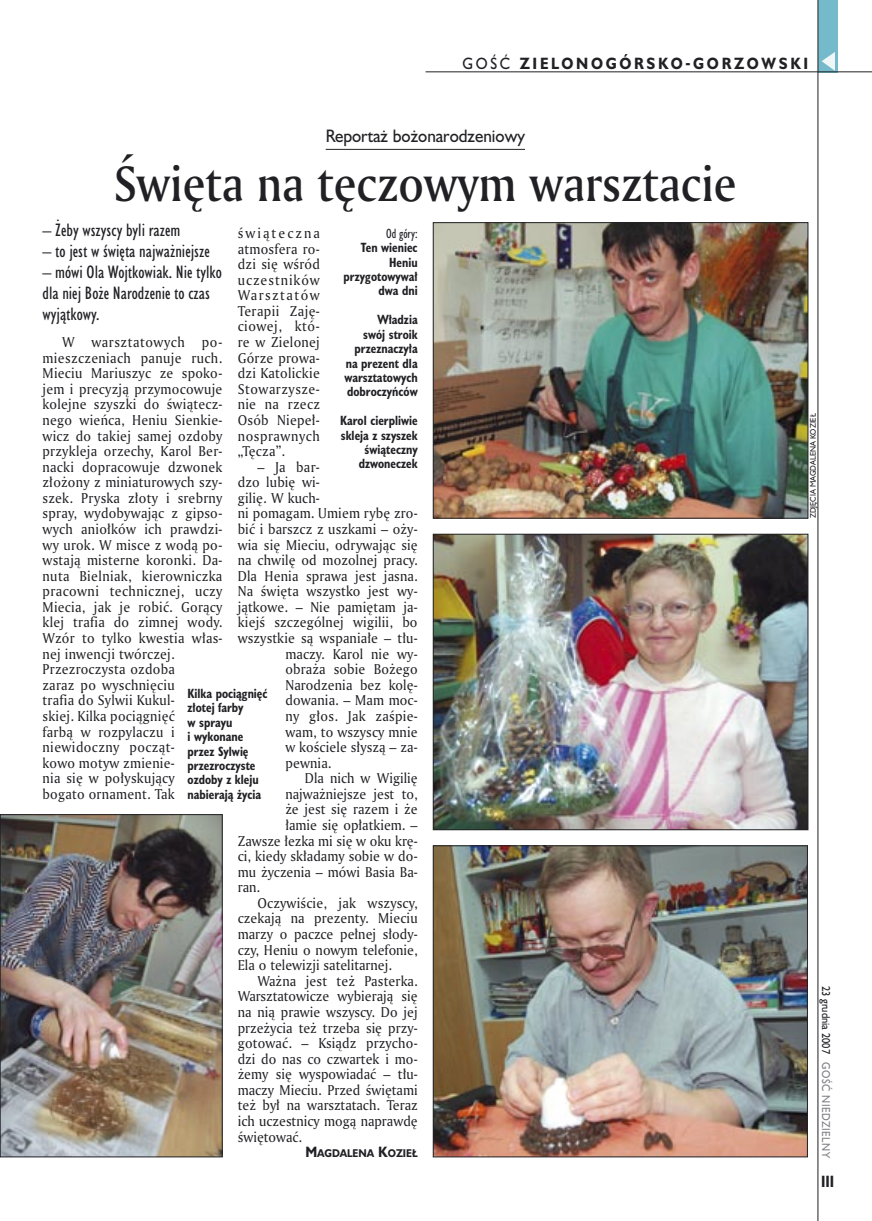
<style>
.page{position:relative;width:872px;height:1221px;background:#fff}
.page>*{position:absolute;margin:0;border:0;box-sizing:border-box;transform-origin:0 0}
._05a_tytyl_AmMd_32_pt{font:48px "Amerigo Md PL";color:#212125;scale:.9 1}
._06-4_lead_lokal_HuCn_11_pt{font:16.5px/21px "Humanst 521 Cn PL";color:#212125}
._04-3_nadtytul_lokal{font:16.5px "Humanst 521 PL";color:#212125;scale:.94 1}
._15b_temat_prawo{font:700 15px "Humanst 521 PL";letter-spacing:.2em;color:#212125;scale:.9 1}
._17_pagina_prawa{font:700 15px "Humanst 521 Cn PL";color:#212125;scale:.94 1}
._01_body_tekst{font:13.8px/15.6px "Amerigo PL";letter-spacing:.02em;color:#212125;text-align:justify;scale:.94 1}
._01_body_tekst-2{font:13.8px "Amerigo PL";color:#212125;scale:.94 1}
._09_podpis_zdjecia_HuCnB{font:700 12.3px/14.4px "Humanst 521 Cn PL";color:#212125;text-align:right;scale:.94 1}
._09_podpis_zdjecia_HuCnB-2{font:12.3px "Humanst 521 Cn PL";color:#212125;scale:.94 1}
._19a_data_prawa_GOSC{font:10.5px "Humanst 521 PL";letter-spacing:.05em;color:#7f7f83;scale:.9 1}
._19_data_prawa{font:10.5px "Humanst 521 PL";color:#212125;scale:.9 1}
._12a_autor_na_koncu_HuBd{font:700 10.35px "Humanst 521 PL";color:#212125;scale:.9 1}
._09a_autor_zdjecia_Hu_5_pt{font:7.5px "Humanst 521 PL";color:#212125;scale:.94 1}
.s1{font-weight:400}
.s2{font-size:13.8px}
</style>
<div class="page">
<div style="left:818px;top:0;width:19px;height:72px;background:#75baca"></div>
<svg style="left:821px;top:52px;width:14px;height:19px"></svg>
<hr style="left:425px;top:72px;width:447px;height:1px;background:#212125">
<hr style="left:817px;top:0;width:1px;height:1220px;background:#212125">
<hr style="left:326px;top:149px;width:199px;height:1px;background:#212125">
<img style="left:435px;top:224px;width:371px;height:292px">
<div style="left:433px;top:222px;width:375px;height:296px;border:1px solid #212125"></div>
<img style="left:2px;top:816px;width:218px;height:338px">
<div style="left:0;top:814px;width:222px;height:342px;border:1px solid #212125"></div>
<img style="left:435px;top:847px;width:370px;height:307px">
<div style="left:433px;top:845px;width:374px;height:311px;border:1px solid #212125"></div>
<img style="left:435px;top:536px;width:371px;height:292px">
<div style="left:433px;top:534px;width:375px;height:296px;border:1px solid #212125"></div>
<p class="_15b_temat_prawo" style="left:462px;top:53px;width:385px"><span class="s1">GOŚĆ</span> ZIELONOGÓRSKO-GORZOWSKI</p>
<p class="_04-3_nadtytul_lokal" style="left:326px;top:125px;width:213px">Reportaż bożonarodzeniowy</p>
<p class="_05a_tytyl_AmMd_32_pt" style="left:114px;top:152px;width:693px">Święta na tęczowym warsztacie</p>
<p class="_06-4_lead_lokal_HuCn_11_pt" style="left:43px;top:219px;width:139px">– Żeby wszyscy byli razem</p>
<p class="_06-4_lead_lokal_HuCn_11_pt" style="left:43px;top:240px;width:169px">– to jest w święta najważniejsze</p>
<p class="_06-4_lead_lokal_HuCn_11_pt" style="left:43px;top:261px;width:181px">– mówi Ola Wojtkowiak. Nie tylko dla niej Boże Narodzenie to czas wyjątkowy.</p>
<p class="_01_body_tekst" style="left:43px;top:334px;width:193px;text-align:left;text-indent:20px">W warsztatowych po&shy;mieszczeniach panuje ruch.<br>Mieciu Mariuszyc ze spoko&shy;jem i precyzją przymocowuje kolejne szyszki do świątecz&shy;nego wieńca, Heniu Sienkie&shy;wicz do takiej samej ozdoby przykleja orzechy, Karol Ber&shy;nacki dopracowuje dzwonek złożony z miniaturowych szy&shy;szek. Pryska złoty i srebrny spray, wydobywając z gipso&shy;wych aniołków ich prawdzi&shy;wy urok. W misce z wodą po&shy;wstają misterne koronki. Da&shy;nuta Bielniak, kierowniczka pracowni technicznej, uczy<br>Miecia, jak je robić. Gorący klej trafia do zimnej wody.<br>Wzór to tylko kwestia włas&shy;nej inwencji twórczej.<br>Przezroczysta ozdoba<br>zaraz po wyschnięciu<br>trafia do Sylwii Kukul-<br>skiej. Kilka pociągnięć<br>farbą w rozpylaczu i niewidoczny począt-<br>kowo motyw zmienie-<br>nia się w połyskujący<br>bogato ornament. Tak</p>
<p class="_01_body_tekst" style="left:238px;top:225px;width:89px">świąteczna atmosfera ro&shy;dzi się wśród uczestników Warsztatów Terapii Zaję&shy;ciowej, któ&shy;re w Zielonej Górze prowa&shy;dzi Katolickie Stowarzysze&shy;nie na rzecz Osób Niepeł&shy;nosprawnych „Tęcza”.</p>
<p class="_01_body_tekst" style="left:257px;top:458px;width:68px">– Ja bar-</p>
<p class="_01_body_tekst" style="left:238px;top:474px;width:89px">dzo lubię wi-</p>
<p class="_01_body_tekst" style="left:238px;top:489px;width:89px">gilię. W kuch-</p>
<p class="_01_body_tekst" style="left:238px;top:505px;width:193px">ni pomagam. Umiem rybę zro-</p>
<p class="_01_body_tekst" style="left:238px;top:521px;width:193px">bić i barszcz z uszkami – oży-</p>
<p class="_01_body_tekst" style="left:238px;top:536px;width:193px">wia się Mieciu, odrywając się</p>
<p class="_01_body_tekst" style="left:238px;top:552px;width:193px">na chwilę od mozolnej pracy.</p>
<p class="_01_body_tekst" style="left:238px;top:567px;width:193px">Dla Henia sprawa jest jasna.</p>
<p class="_01_body_tekst" style="left:238px;top:583px;width:193px">Na święta wszystko jest wy-</p>
<p class="_01_body_tekst" style="left:238px;top:598px;width:193px">jątkowe. – Nie pamiętam ja-</p>
<p class="_01_body_tekst" style="left:238px;top:614px;width:193px">kiejś szczególnej wigilii, bo</p>
<p class="_01_body_tekst" style="left:238px;top:630px;width:193px">wszystkie są wspaniałe – tłu-</p>
<p class="_01_body_tekst" style="left:285px;top:645px;width:142px">maczy. Karol nie wy-</p>
<p class="_01_body_tekst" style="left:285px;top:661px;width:142px">obraża sobie Bożego</p>
<p class="_01_body_tekst" style="left:285px;top:676px;width:142px">Narodzenia bez kolę-</p>
<p class="_01_body_tekst" style="left:285px;top:692px;width:142px">dowania. – Mam moc-</p>
<p class="_01_body_tekst" style="left:285px;top:707px;width:142px">ny głos. Jak zaśpie-</p>
<p class="_01_body_tekst" style="left:285px;top:723px;width:142px">wam, to wszyscy mnie</p>
<p class="_01_body_tekst" style="left:285px;top:739px;width:142px">w kościele słyszą – za-</p>
<p class="_01_body_tekst" style="left:285px;top:754px;width:51px">pewnia.</p>
<p class="_01_body_tekst-2" style="left:305px;top:769px;width:121px">Dla nich w Wigilię</p>
<p class="_01_body_tekst-2" style="left:285px;top:784px;width:142px">najważniejsze jest to,</p>
<p class="_01_body_tekst-2" style="left:285px;top:800px;width:142px">że jest się razem i że</p>
<p class="_01_body_tekst-2" style="left:285px;top:815px;width:142px">łamie się opłatkiem. –</p>
<p class="_01_body_tekst-2" style="left:238px;top:831px;width:193px">Zawsze łezka mi się w oku krę-</p>
<p class="_01_body_tekst-2" style="left:238px;top:847px;width:193px">ci, kiedy składamy sobie w do-</p>
<p class="_01_body_tekst-2" style="left:238px;top:862px;width:193px">mu życzenia – mówi Basia Ba-</p>
<p class="_01_body_tekst" style="left:238px;top:879px;width:25px">ran.</p>
<p class="_01_body_tekst" style="left:238px;top:894px;width:193px;text-indent:20px">Oczywiście, jak wszyscy, czekają na prezenty. Mieciu marzy o paczce pełnej słody&shy;czy, Heniu o nowym telefonie, Ela o telewizji satelitarnej.</p>
<p class="_01_body_tekst" style="left:238px;top:972px;width:193px;text-indent:20px">Ważna jest też Pasterka.<br>Warsztatowicze wybierają się na nią prawie wszyscy. Do jej przeżycia też trzeba się przy&shy;gotować. – Ksiądz przycho&shy;dzi do nas co czwartek i mo&shy;żemy się wyspowiadać – tłu&shy;maczy Mieciu. Przed świętami też był na warsztatach. Teraz ich uczestnicy mogą naprawdę świętować.</p>
<p class="_12a_autor_na_koncu_HuBd" style="left:305px;top:1146px;width:126px"><span class="s2">M</span>AGDALENA <span class="s2">K</span>OZIEŁ</p>
<p class="_09_podpis_zdjecia_HuCnB-2" style="left:386px;top:225px;width:35px">Od góry:</p>
<p class="_09_podpis_zdjecia_HuCnB" style="left:343px;top:240px;width:80px">Ten wieniec<br>Heniu przygotowywał dwa dni</p>
<p class="_09_podpis_zdjecia_HuCnB" style="left:344px;top:312px;width:80px">Władzia<br>swój stroik przeznaczyła na prezent dla warsztatowych dobroczyńców</p>
<p class="_09_podpis_zdjecia_HuCnB" style="left:340px;top:413px;width:84px">Karol cierpliwie skleja z szyszek świąteczny dzwoneczek</p>
<p class="_09_podpis_zdjecia_HuCnB" style="left:188px;top:685px;width:87px;text-align:left">Kilka pociągnięć złotej farby<br>w sprayu<br>i wykonane przez Sylwię przezroczyste ozdoby z kleju nabierają życia</p>
<p class="_09a_autor_zdjecia_Hu_5_pt" style="left:807px;top:518px;width:113px;rotate:-90deg">ZDJĘCIA MAGDALENA KOZIEŁ</p>
<p class="_19_data_prawa" style="left:833px;top:985px;width:77px;rotate:90deg">23 grudnia 2007</p>
<p class="_19a_data_prawa_GOSC" style="left:833px;top:1062px;width:108px;rotate:90deg">GOŚĆ NIEDZIELNY</p>
<p class="_17_pagina_prawa" style="left:821px;top:1171px;width:15px">III</p>
</div>
